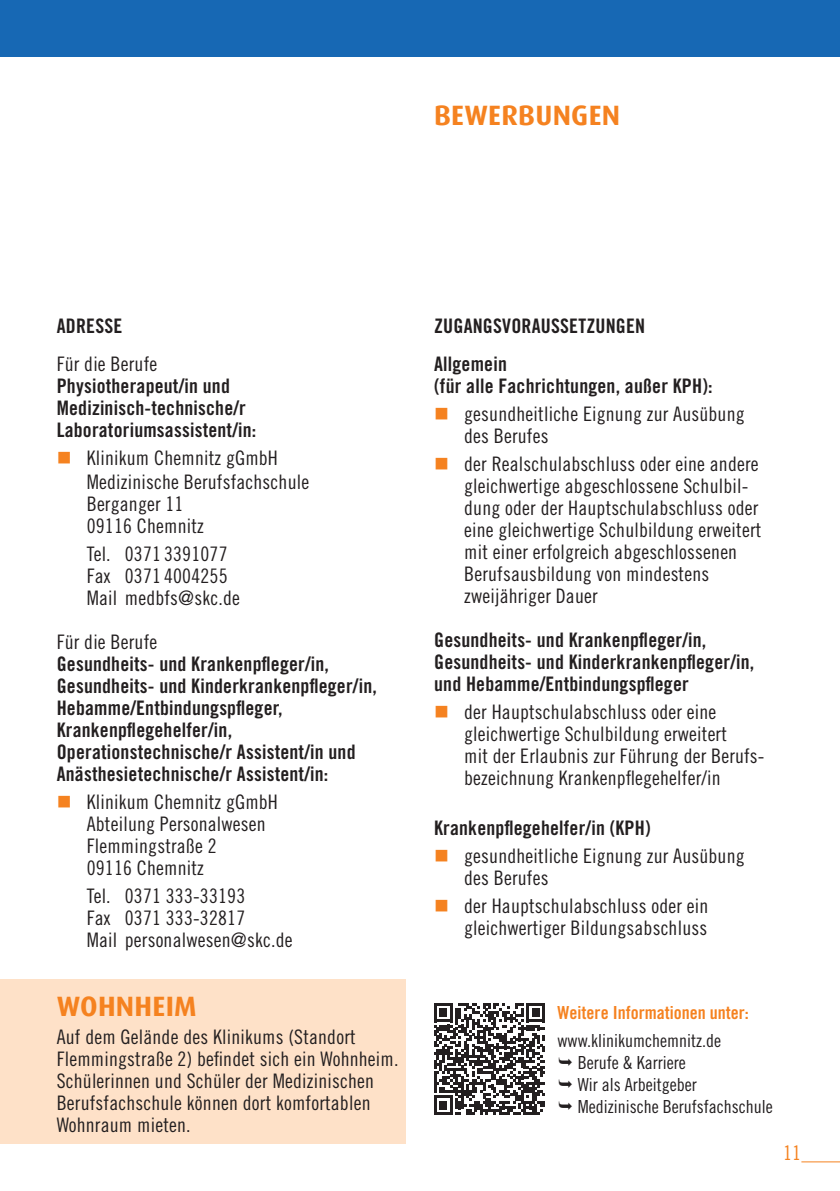
<style>
.page{position:relative;width:840px;height:1191px;background:#fff}
.page>*{position:absolute;margin:0;border:0;box-sizing:border-box;transform-origin:0 0}
.t1{font:700 28px "Dax";letter-spacing:.01em;color:#f58220}
.t2{font:20px/22px "Trade Gothic Cond Eighteen";letter-spacing:.01em;color:#231f20}
.t3{font:20px/22px "Trade Gothic Bold Cond Twenty";letter-spacing:.01em;color:#231f20}
.t4{font:20px "Trade Gothic Cond Eighteen";color:#f58220}
.t5{font:18px/22px "Trade Gothic Cond Eighteen";color:#231f20}
.t6{font:18px "Trade Gothic Bold Cond Twenty";color:#f58220}
.s1{color:#f58220}
</style>
<div class="page">
<hr style="left:801px;top:1161px;width:38px;height:1px;background:#f58220">
<div style="left:0;top:979px;width:405px;height:165px;background:#fee1c8"></div>
<div style="left:0;top:0;width:839px;height:57px;background:#1768b4"></div>
<svg style="left:434px;top:1003px;width:111px;height:111px"></svg>
<h1 class="t1" style="left:434px;top:99px;width:187px">BEWERBUNGEN</h1>
<p class="t3" style="left:57px;top:314px;width:67px">ADRESSE</p>
<p class="t2" style="left:57px;top:352px;width:102px">Für die Berufe</p>
<p class="t3" style="left:57px;top:374px;width:201px">Physiotherapeut/in und<br>Medizinisch-technische/r<br>Laboratoriumsassistent/in:</p>
<p class="t2" style="left:87px;top:445px;width:224px;line-height:24px;text-indent:-30px"><span class="s1">■</span> Klinikum Chemnitz gGmbH<br>Medizinische Berufsfachschule</p>
<p class="t2" style="left:87px;top:492px;width:118px">Berganger 11<br>09116 Chemnitz</p>
<p class="t2" style="left:87px;top:542px;width:155px">Tel. 0371 3391077<br>Fax 0371 4004255<br>Mail medbfs@skc.de</p>
<p class="t2" style="left:57px;top:630px;width:102px">Für die Berufe</p>
<p class="t3" style="left:57px;top:652px;width:321px">Gesundheits- und Krankenpfleger/in, Gesundheits- und Kinderkrankenpfleger/in, Hebamme/Entbindungspfleger, Krankenpflegehelfer/in, Operationstechnische/r Assistent/in und Anästhesietechnische/r Assistent/in:</p>
<p class="t2" style="left:87px;top:790px;width:193px;text-indent:-30px"><span class="s1">■</span> Klinikum Chemnitz gGmbH<br>Abteilung Personalwesen<br>Flemmingstraße 2<br>09116 Chemnitz</p>
<p class="t2" style="left:87px;top:884px;width:207px">Tel. 0371 333-33193<br>Fax 0371 333-32817<br>Mail personalwesen@skc.de</p>
<h1 class="t1" style="left:57px;top:990px;width:141px">WOHNHEIM</h1>
<p class="t2" style="left:57px;top:1025px;width:343px">Auf dem Gelände des Klinikums (Standort Flemmingstraße 2) befindet sich ein Wohnheim.<br>Schülerinnen und Schüler der Medizinischen Berufsfachschule können dort komfortablen Wohnraum mieten.</p>
<p class="t3" style="left:434px;top:306px;width:212px;line-height:38px">ZUGANGSVORAUSSETZUNGEN<br>Allgemein</p>
<p class="t3" style="left:434px;top:374px;width:280px">(für alle Fachrichtungen, außer KPH):</p>
<p class="t2" style="left:464px;top:402px;width:282px;text-indent:-30px"><span class="s1">■</span> gesundheitliche Eignung zur Ausübung des Berufes</p>
<p class="t2" style="left:464px;top:452px;width:298px;text-indent:-30px"><span class="s1">■</span> der Realschulabschluss oder eine andere gleichwertige abgeschlossene Schulbil&shy;dung oder der Hauptschulabschluss oder eine gleichwertige Schulbildung erweitert mit einer erfolgreich abgeschlossenen Berufsausbildung von mindestens zweijähriger Dauer</p>
<p class="t3" style="left:434px;top:628px;width:321px">Gesundheits- und Krankenpfleger/in,<br>Gesundheits- und Kinderkrankenpfleger/in, und Hebamme/Entbindungspfleger</p>
<p class="t2" style="left:464px;top:700px;width:302px;text-indent:-30px"><span class="s1">■</span> der Hauptschulabschluss oder eine gleichwertige Schulbildung erweitert<br>mit der Erlaubnis zur Führung der Berufs&shy;bezeichnung Krankenpflegehelfer/in</p>
<p class="t3" style="left:434px;top:816px;width:218px">Krankenpflegehelfer/in (KPH)</p>
<p class="t2" style="left:464px;top:844px;width:282px;text-indent:-30px"><span class="s1">■</span> gesundheitliche Eignung zur Ausübung des Berufes</p>
<p class="t2" style="left:434px;top:894px;width:275px;text-align:right"><span class="s1">■</span> der Hauptschulabschluss oder ein gleichwertiger Bildungsabschluss</p>
<p class="t6" style="left:557px;top:1001px;width:192px">Weitere Informationen unter:</p>
<p class="t5" style="left:577px;top:1029px;width:196px;text-indent:-20px">www.klinikumchemnitz.de<br>Berufe &amp; Karriere<br>Wir als Arbeitgeber<br>Medizinische Berufsfachschule</p>
<p class="t4" style="left:782px;top:1140px;width:19px">11</p>
</div>
